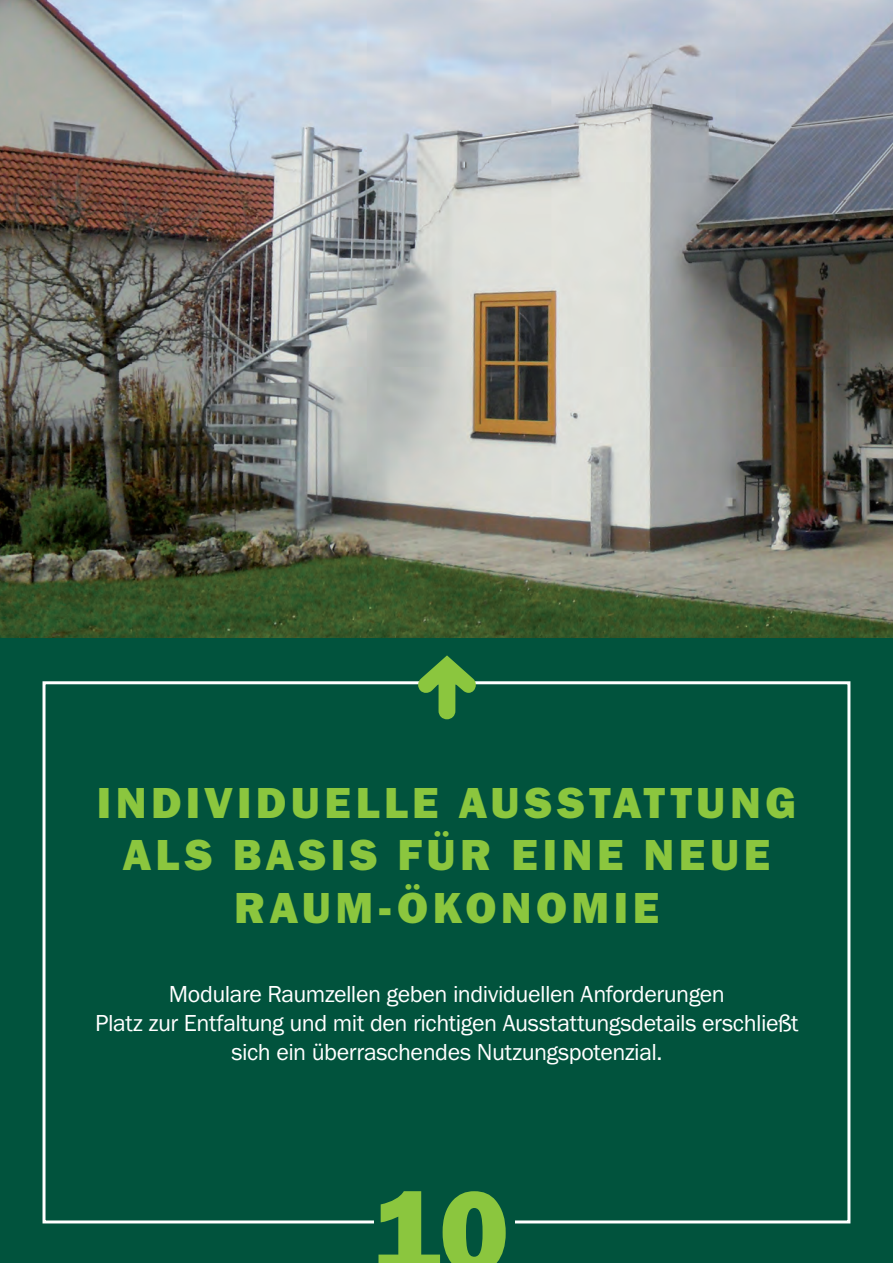
<style>
.page{position:relative;width:893px;height:1263px;background:#fff}
.page>*{position:absolute;margin:0;border:0;box-sizing:border-box;transform-origin:0 0}
.t1{font:120px "Franklin Gothic URW Hea";color:#8bc63e}
.t2{font:45px/52.5px "Franklin Gothic URW Hea";letter-spacing:.1em;color:#8bc63e;text-align:center}
.t3{font:24px/28.8px "Franklin Gothic URW Boo";letter-spacing:-.02em;color:#fff;text-align:center}
</style>
<div class="page">
<div style="left:0;top:638px;width:893px;height:625px;background:#01533d"></div>
<div style="left:43px;top:681px;width:807px;height:542px;border:3px solid #fff"></div>
<svg style="left:418px;top:655px;width:58px;height:64px"></svg>
<img style="left:0;top:0;width:893px;height:638px">
<div style="left:374px;top:1196px;width:140px;height:46px;background:#01533d"></div>
<h2 class="t2" style="left:97px;top:775px;width:701px">INDIVIDUELLE AUSSTATTUNG<br>ALS BASIS FÜR EINE NEUE<br>RAUM-ÖKONOMIE</h2>
<p class="t3" style="left:95px;top:979px;width:705px">Modulare Raumzellen geben individuellen Anforderungen<br>Platz zur Entfaltung und mit den richtigen Ausstattungsdetails erschließt sich ein überraschendes Nutzungspotenzial.</p>
<h1 class="t1" style="left:371px;top:1154px;width:140px">10</h1>
</div>
